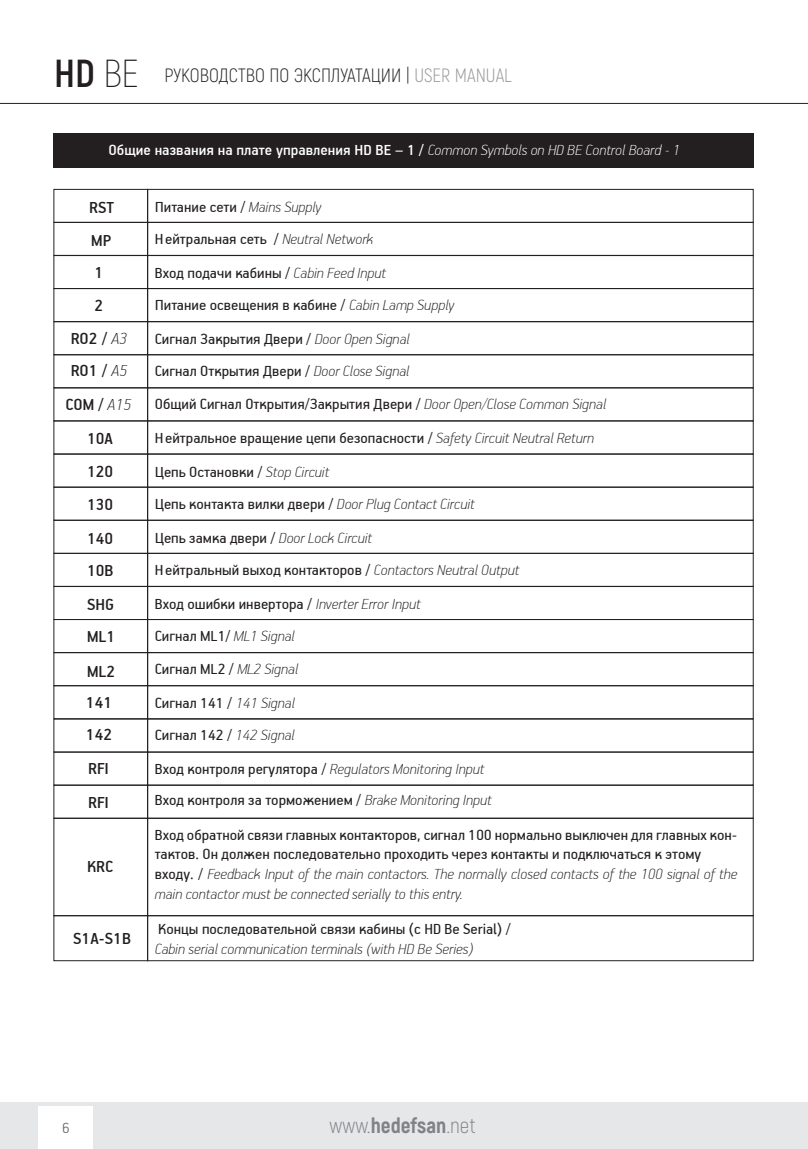
<style>
.page{position:relative;width:808px;height:1149px;background:#fff}
.page>*{position:absolute;margin:0;border:0;box-sizing:border-box;transform-origin:0 0}
.t1{font:300 21.45px "Akrobat";letter-spacing:.005em;color:#808285}
.t2{font:300 19.2px "Akrobat";color:#231f20}
.t3{font:500 18px/32.5px "PF Handbook Pro";color:#231f20}
.t4{font:16.5px/19.8px "PF Handbook Pro";color:#231f20}
.t5{font:italic 100 16.5px "PF Handbook Pro";color:#231f20}
.t6{font:500 16.5px "PF Handbook Pro";color:#fff}
.t7{font:300 16.5px "PF Handbook Pro";color:#6c6d70}
.s1{font-weight:700;font-size:39px}
.s2{font-weight:200;font-size:39px}
.s3{color:#939598}
.s4{font-weight:100;font-style:italic}
.s5{font-weight:400;font-style:normal}
.s6{font-weight:800}
</style>
<div class="page">
<div style="left:0;top:1101px;width:808px;height:47px;background:#e6e7e9"></div>
<div style="left:38px;top:1106px;width:55px;height:42px;background:#fff"></div>
<hr style="left:0;top:103px;width:808px;height:1px;background:#231f20">
<div style="left:54px;top:133px;width:700px;height:34px;background:#231f20"></div>
<div style="left:54px;top:189px;width:94px;height:34px;border:1px solid #231f20"></div>
<div style="left:54px;top:453px;width:94px;height:34px;border:1px solid #231f20"></div>
<div style="left:54px;top:718px;width:94px;height:34px;border:1px solid #231f20"></div>
<div style="left:54px;top:586px;width:94px;height:33px;border:1px solid #231f20"></div>
<div style="left:54px;top:915px;width:94px;height:45px;border:1px solid #231f20"></div>
<div style="left:54px;top:520px;width:94px;height:33px;border:1px solid #231f20"></div>
<div style="left:54px;top:784px;width:94px;height:34px;border:1px solid #231f20"></div>
<div style="left:54px;top:652px;width:94px;height:33px;border:1px solid #231f20"></div>
<div style="left:54px;top:222px;width:94px;height:34px;border:1px solid #231f20"></div>
<div style="left:54px;top:486px;width:94px;height:34px;border:1px solid #231f20"></div>
<div style="left:54px;top:751px;width:94px;height:34px;border:1px solid #231f20"></div>
<div style="left:54px;top:354px;width:94px;height:34px;border:1px solid #231f20"></div>
<div style="left:54px;top:619px;width:94px;height:33px;border:1px solid #231f20"></div>
<div style="left:54px;top:288px;width:94px;height:34px;border:1px solid #231f20"></div>
<div style="left:54px;top:553px;width:94px;height:33px;border:1px solid #231f20"></div>
<div style="left:54px;top:420px;width:94px;height:34px;border:1px solid #231f20"></div>
<div style="left:54px;top:685px;width:94px;height:33px;border:1px solid #231f20"></div>
<div style="left:147px;top:189px;width:606px;height:34px;border:1px solid #231f20"></div>
<div style="left:147px;top:453px;width:606px;height:34px;border:1px solid #231f20"></div>
<div style="left:147px;top:718px;width:606px;height:34px;border:1px solid #231f20"></div>
<div style="left:147px;top:586px;width:606px;height:33px;border:1px solid #231f20"></div>
<div style="left:147px;top:915px;width:606px;height:45px;border:1px solid #231f20"></div>
<div style="left:147px;top:520px;width:606px;height:33px;border:1px solid #231f20"></div>
<div style="left:147px;top:784px;width:606px;height:34px;border:1px solid #231f20"></div>
<div style="left:147px;top:652px;width:606px;height:33px;border:1px solid #231f20"></div>
<div style="left:147px;top:222px;width:606px;height:34px;border:1px solid #231f20"></div>
<div style="left:147px;top:486px;width:606px;height:34px;border:1px solid #231f20"></div>
<div style="left:147px;top:751px;width:606px;height:34px;border:1px solid #231f20"></div>
<div style="left:147px;top:354px;width:606px;height:34px;border:1px solid #231f20"></div>
<div style="left:147px;top:619px;width:606px;height:33px;border:1px solid #231f20"></div>
<div style="left:147px;top:288px;width:606px;height:34px;border:1px solid #231f20"></div>
<div style="left:147px;top:553px;width:606px;height:33px;border:1px solid #231f20"></div>
<div style="left:147px;top:817px;width:606px;height:98px;border:1px solid #231f20"></div>
<div style="left:147px;top:420px;width:606px;height:34px;border:1px solid #231f20"></div>
<div style="left:147px;top:685px;width:606px;height:33px;border:1px solid #231f20"></div>
<p class="t2" style="left:54px;top:64px;width:459px"><span class="s1">HD</span> <span class="s2">BE</span> РУКОВОДСТВО ПО ЭКСПЛУАТАЦИИ | <span class="s3">USER MANUAL</span></p>
<p class="t6" style="left:108px;top:139px;width:573px">Общие названия на плате управления HD BE – 1 / <span class="s4">Common Symbols on HD BE Control Board - 1</span></p>
<p class="t3" style="left:89px;top:190px;width:27px">RST</p>
<p class="t4" style="left:155px;top:196px;width:168px">Питание сети / <span class="s4">Mains Supply</span></p>
<p class="t3" style="left:91px;top:223px;width:21px">MP</p>
<p class="t4" style="left:155px;top:228px;width:220px">Нейтральная сеть / <span class="s4">Neutral Network</span></p>
<p class="t3" style="left:94px;top:255px;width:10px">1</p>
<p class="t4" style="left:155px;top:262px;width:233px">Вход подачи кабины / <span class="s4">Cabin Feed Input</span></p>
<p class="t3" style="left:94px;top:289px;width:10px">2</p>
<p class="t4" style="left:155px;top:295px;width:301px">Питание освещения в кабине / <span class="s4">Cabin Lamp Supply</span></p>
<p class="t3" style="left:71px;top:321px;width:58px">RO2 / <span class="s4">A3</span></p>
<p class="t4" style="left:155px;top:328px;width:256px">Сигнал Закрытия Двери / <span class="s4">Door Open Signal</span></p>
<p class="t3" style="left:71px;top:354px;width:58px">RO1 / <span class="s4">A5</span></p>
<p class="t4" style="left:155px;top:360px;width:256px">Сигнал Открытия Двери / <span class="s4">Door Close Signal</span></p>
<p class="t3" style="left:65px;top:387px;width:68px">COM / <span class="s4">A15</span></p>
<p class="t4" style="left:155px;top:393px;width:453px">Общий Сигнал Открытия/Закрытия Двери / <span class="s4">Door Open/Close Common Signal</span></p>
<p class="t3" style="left:87px;top:422px;width:27px">10A</p>
<p class="t4" style="left:155px;top:427px;width:441px">Нейтральное вращение цепи безопасности / <span class="s4">Safety Circuit Neutral Return</span></p>
<p class="t3" style="left:87px;top:454px;width:28px">120<br>130</p>
<p class="t4" style="left:155px;top:461px;width:176px">Цепь Остановки / <span class="s4">Stop Circuit</span></p>
<p class="t4" style="left:155px;top:493px;width:321px">Цепь контакта вилки двери / <span class="s4">Door Plug Contact Circuit</span></p>
<p class="t3" style="left:87px;top:521px;width:28px">140</p>
<p class="t4" style="left:155px;top:527px;width:219px">Цепь замка двери / <span class="s4">Door Lock Circuit</span></p>
<p class="t3" style="left:87px;top:553px;width:28px">10B</p>
<p class="t4" style="left:155px;top:559px;width:366px">Нейтральный выход контакторов / <span class="s4">Contactors Neutral Output</span></p>
<p class="t3" style="left:87px;top:587px;width:29px">SHG</p>
<p class="t4" style="left:155px;top:593px;width:267px">Вход ошибки инвертора / <span class="s4">Inverter Error Input</span></p>
<p class="t3" style="left:87px;top:619px;width:30px">ML1</p>
<p class="t4" style="left:155px;top:625px;width:141px">Сигнал ML1/ <span class="s4">ML1 Signal</span></p>
<p class="t3" style="left:87px;top:654px;width:30px">ML2</p>
<p class="t4" style="left:155px;top:658px;width:145px">Сигнал ML2 / <span class="s4">ML2 Signal</span></p>
<p class="t3" style="left:86px;top:685px;width:28px">141</p>
<p class="t4" style="left:155px;top:692px;width:142px">Сигнал 141 / <span class="s4">141 Signal</span></p>
<p class="t3" style="left:86px;top:717px;width:28px">142</p>
<p class="t4" style="left:155px;top:724px;width:141px">Сигнал 142 / <span class="s4">142 Signal</span></p>
<p class="t3" style="left:88px;top:751px;width:23px">RFI</p>
<p class="t5" style="left:155px;top:758px;width:331px"><span class="s5">Вход контроля регулятора /</span> Regulators Monitoring Input</p>
<p class="t3" style="left:88px;top:785px;width:23px">RFI</p>
<p class="t4" style="left:155px;top:789px;width:338px">Вход контроля за торможением / <span class="s4">Brake Monitoring Input</span></p>
<p class="t3" style="left:87px;top:849px;width:28px">KRC</p>
<p class="t4" style="left:155px;top:823px;width:584px">Вход обратной связи главных контакторов, сигнал 100 нормально выключен для главных кон&shy;тактов. Он должен последовательно проходить через контакты и подключаться к этому входу. / <span class="s4">Feedback Input of the main contactors. The normally closed contacts of the 100 signal of the main contactor must be connected serially to this entry.</span></p>
<p class="t3" style="left:73px;top:921px;width:59px">S1A-S1B</p>
<p class="t4" style="left:158px;top:918px;width:354px">Концы последовательной связи кабины (с HD Be Serial) /</p>
<p class="t5" style="left:155px;top:938px;width:320px">Cabin serial communication terminals (with HD Be Series)</p>
<p class="t7" style="left:62px;top:1117px;width:9px">6</p>
<h1 class="t1" style="left:330px;top:1112px;width:148px">www.<span class="s6">hedefsan</span>.net</h1>
</div>
